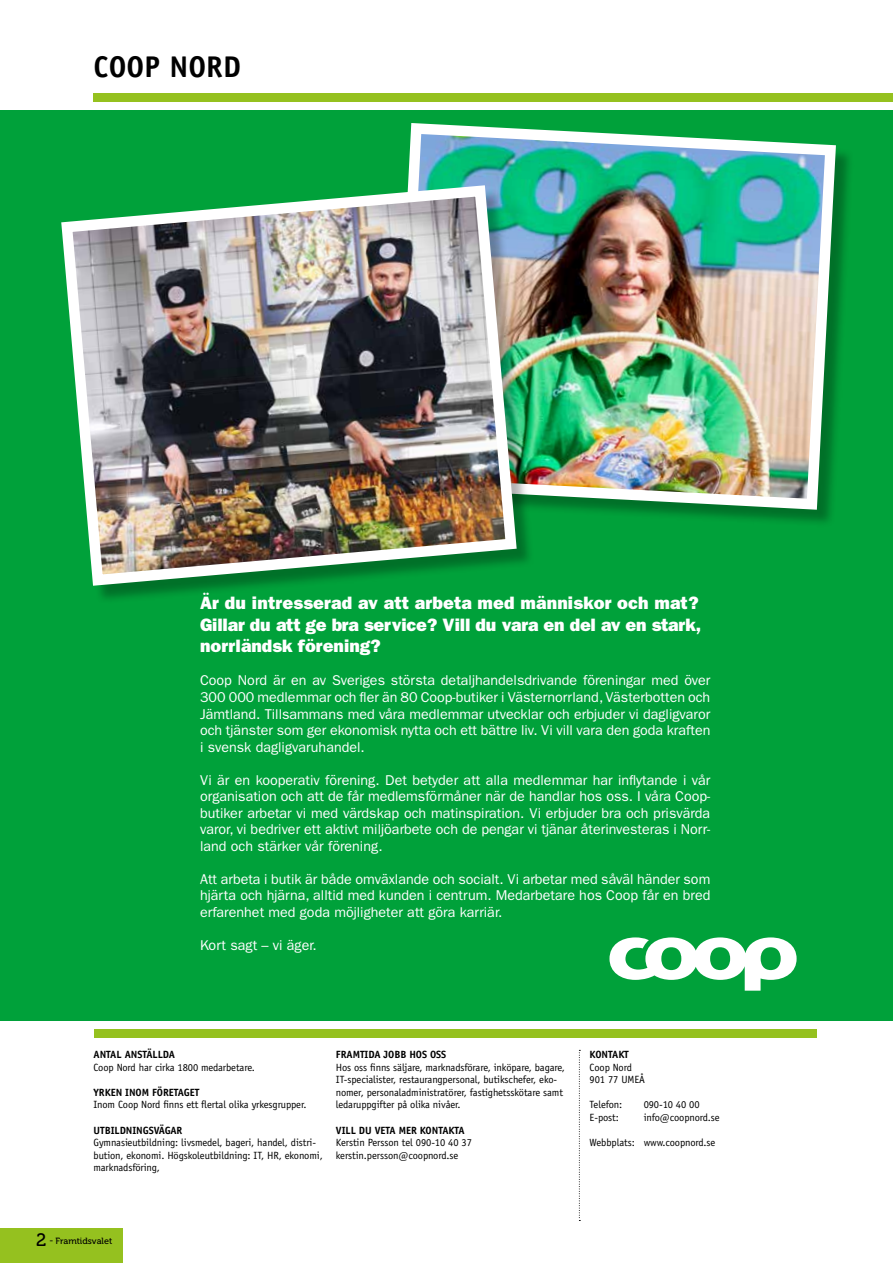
<style>
.page{position:relative;width:893px;height:1263px;background:#fff}
.page>*{position:absolute;margin:0;border:0;box-sizing:border-box;transform-origin:0 0}
.t1{font:700 30px "Officina Sans Std";letter-spacing:.005em;color:#000}
.t2{font:18px/21.6px "ITC Franklin Gothic Std Hvy";color:#fff}
.t3{font:14.25px/16.5px "ITC Franklin Gothic Std";color:#fff;text-align:justify}
.t4{font:10.5px/12.6px "Officina Sans Std";letter-spacing:-.01em;color:#000}
.t5{font:700 10.5px "Officina Sans Std";letter-spacing:-.005em;color:#000}
.t6{font:9px "Museo 500";color:#000}
.s1{font-size:18px}
</style>
<div class="page">
<svg style="left:93px;top:93px;width:800px;height:5px"></svg>
<div style="left:94px;top:94px;width:799px;height:8px;background:#95c11f"></div>
<div style="left:94px;top:1029px;width:722px;height:8px;background:#95c11f"></div>
<svg style="left:579px;top:1050px;width:1px;height:171px"></svg>
<div style="left:0;top:1228px;width:123px;height:35px;background:#95c11f"></div>
<div style="left:0;top:111px;width:893px;height:909px;background:#00a13a"></div>
<div style="left:395px;top:126px;width:459px;height:402px;background:#000;opacity:.3"></div>
<img style="left:395px;top:123px;width:446px;height:392px">
<svg style="left:609px;top:937px;width:188px;height:54px"></svg>
<div style="left:64px;top:188px;width:471px;height:416px;background:#000;opacity:.3"></div>
<img style="left:61px;top:180px;width:461px;height:411px">
<h1 class="t1" style="left:94px;top:48px;width:149px">COOP NORD</h1>
<p class="t2" style="left:200px;top:592px;width:503px">Är du intresserad av att arbeta med människor och mat?<br>Gillar du att ge bra service? Vill du vara en del av en stark, norrländsk förening?</p>
<p class="t3" style="left:200px;top:672px;width:512px">Coop Nord är en av Sveriges största detaljhandelsdrivande föreningar med över 300 000 medlemmar och fler än 80 Coop-butiker i Västernorrland, Västerbotten och Jämtland. Tillsammans med våra medlemmar utvecklar och erbjuder vi dagligvaror och tjänster som ger ekonomisk nytta och ett bättre liv. Vi vill vara den goda kraften i svensk dagligvaruhandel.</p>
<p class="t3" style="left:200px;top:771px;width:512px">Vi är en kooperativ förening. Det betyder att alla medlemmar har inflytande i vår organisation och att de får medlemsförmåner när de handlar hos oss. I våra Coop&shy;butiker arbetar vi med värdskap och matinspiration. Vi erbjuder bra och prisvärda varor, vi bedriver ett aktivt miljöarbete och de pengar vi tjänar återinvesteras i Norr&shy;land och stärker vår förening.</p>
<p class="t3" style="left:200px;top:870px;width:512px">Att arbeta i butik är både omväxlande och socialt. Vi arbetar med såväl händer som hjärta och hjärna, alltid med kunden i centrum. Medarbetare hos Coop får en bred erfarenhet med goda möjligheter att göra karriär.</p>
<p class="t3" style="left:200px;top:936px;width:118px">Kort sagt – vi äger.</p>
<p class="t5" style="left:94px;top:1048px;width:83px">ANTAL ANSTÄLLDA</p>
<p class="t4" style="left:94px;top:1061px;width:163px">Coop Nord har cirka 1800 medarbetare.</p>
<p class="t5" style="left:94px;top:1086px;width:107px">YRKEN INOM FÖRETAGET</p>
<p class="t4" style="left:94px;top:1098px;width:215px">Inom Coop Nord finns ett flertal olika yrkesgrupper.</p>
<p class="t5" style="left:94px;top:1123px;width:90px">UTBILDNINGSVÄGAR</p>
<p class="t4" style="left:94px;top:1136px;width:231px">Gymnasieutbildning: livsmedel, bageri, handel, distri&shy;bution, ekonomi. Högskoleutbildning: IT, HR, ekonomi, marknadsföring,</p>
<p class="t5" style="left:336px;top:1048px;width:112px">FRAMTIDA JOBB HOS OSS</p>
<p class="t4" style="left:336px;top:1061px;width:231px">Hos oss finns säljare, marknadsförare, inköpare, bagare, IT-specialister, restaurangpersonal, butikschefer, eko&shy;nomer, personaladministratörer, fastighetsskötare samt ledaruppgifter på olika nivåer.</p>
<p class="t5" style="left:336px;top:1123px;width:130px">VILL DU VETA MER KONTAKTA</p>
<p class="t4" style="left:336px;top:1136px;width:137px">Kerstin Persson tel 090-10 40 37 kerstin.persson@coopnord.se</p>
<p class="t6" style="left:36px;top:1236px;width:78px"><span class="s1">2</span> - Framtidsvalet</p>
<p class="t5" style="left:590px;top:1048px;width:41px">KONTAKT</p>
<p class="t4" style="left:590px;top:1061px;width:57px">Coop Nord<br>901 77 UMEÅ</p>
<p class="t4" style="left:590px;top:1098px;width:34px">Telefon:</p>
<p class="t4" style="left:644px;top:1098px;width:58px">090-10 40 00</p>
<p class="t4" style="left:590px;top:1111px;width:31px">E-post:</p>
<p class="t4" style="left:644px;top:1111px;width:78px">info@coopnord.se</p>
<p class="t4" style="left:590px;top:1136px;width:127px">Webbplats: www.coopnord.se</p>
</div>
